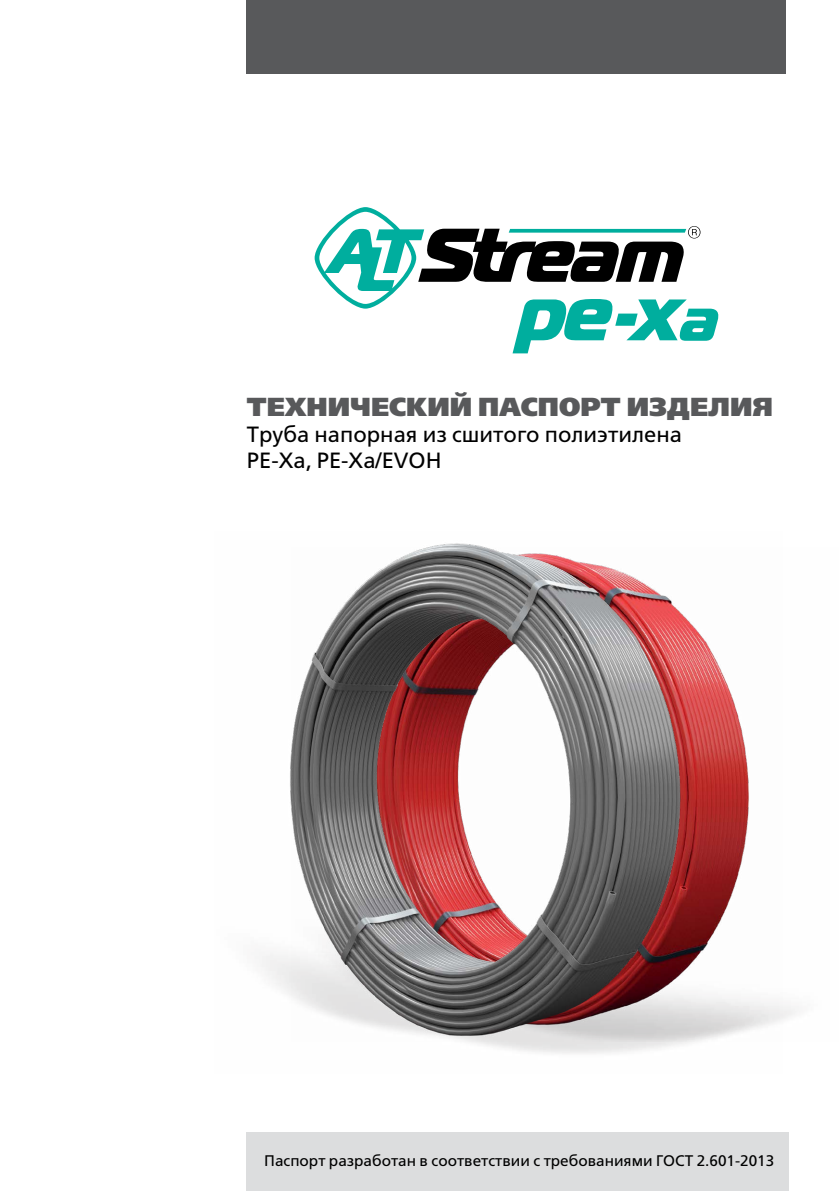
<style>
.page{position:relative;width:840px;height:1191px;background:#fff}
.page>*{position:absolute;margin:0;border:0;box-sizing:border-box;transform-origin:0 0}
.t1{font:800 26px "Free Set C";color:#58595b}
.t2{font:22px/26px "Free Set C";color:#000}
.t3{font:15.4px "Free Set C";color:#000}
</style>
<div class="page">
<div style="left:247px;top:0;width:538px;height:73px;background:#58595b"></div>
<div style="left:247px;top:1132px;width:541px;height:59px;background:#dcddde"></div>
<img style="left:261px;top:543px;width:521px;height:511px">
<svg style="left:314px;top:207px;width:404px;height:146px"></svg>
<h1 class="t1" style="left:247px;top:392px;width:527px">ТЕХНИЧЕСКИЙ ПАСПОРТ ИЗДЕЛИЯ</h1>
<h2 class="t2" style="left:247px;top:421px;width:436px">Труба напорная из сшитого полиэтилена<br>PE-Ха, PE-Ха/EVOH</h2>
<p class="t3" style="left:264px;top:1152px;width:511px">Паспорт разработан в соответствии с требованиями ГОСТ 2.601-2013</p>
</div>
